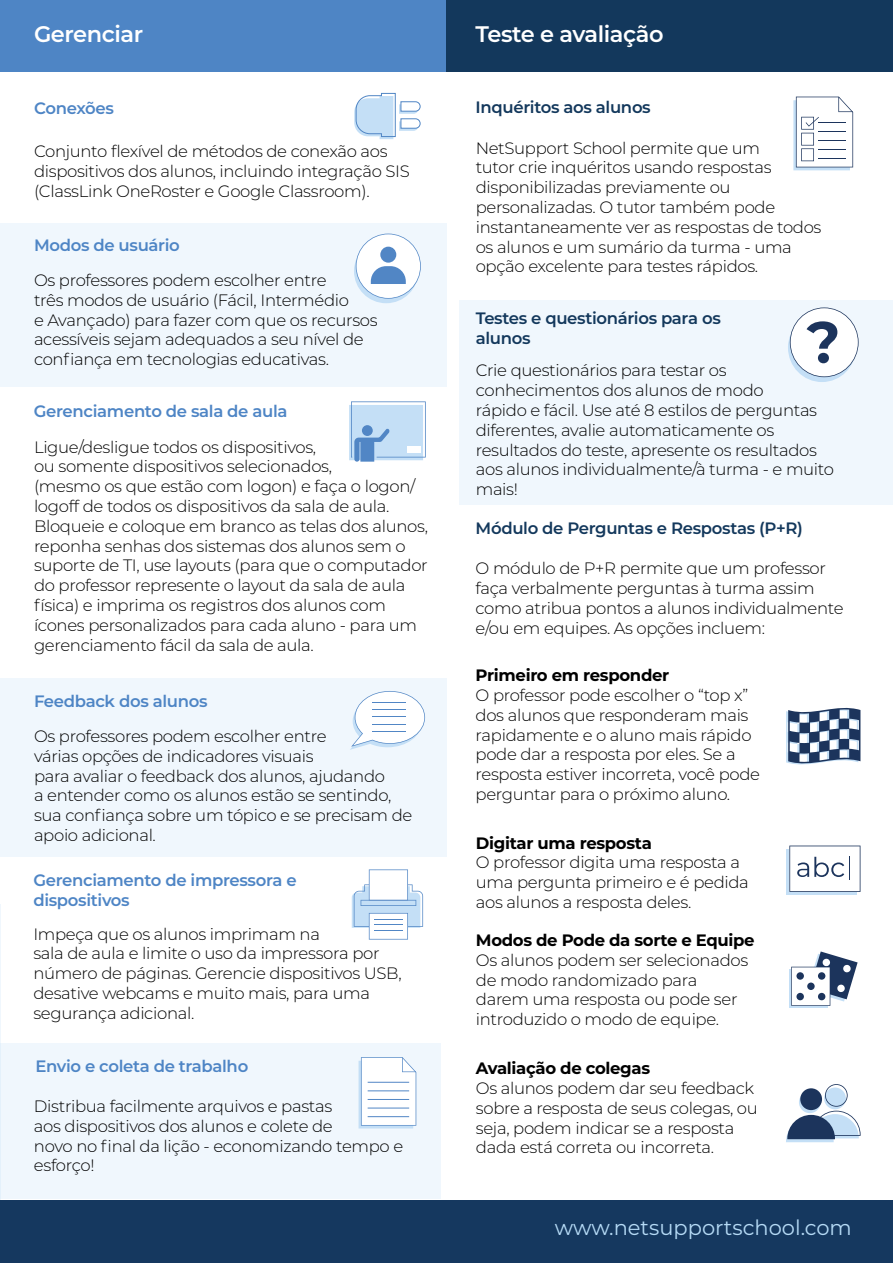
<style>
.page{position:relative;width:893px;height:1263px;background:#fff}
.page>*{position:absolute;margin:0;border:0;box-sizing:border-box;transform-origin:0 0}
.t1{font:600 22.5px "Montserrat";letter-spacing:-.02em;color:#fff}
.t2{font:21px "Montserrat";color:#b5daf5}
.t3{font:300 16.5px/19.8px "Montserrat";letter-spacing:-.02em;color:#000}
.t4{font:600 16.5px/19.8px "Montserrat";letter-spacing:-.02em;color:#4e85c5}
.t5{font:600 16.5px/19.8px "Montserrat";letter-spacing:-.02em;color:#13385c}
.t6{font:700 16.5px "Montserrat";letter-spacing:-.02em;color:#000}
</style>
<div class="page">
<div style="left:0;top:1200px;width:893px;height:63px;background:#15385f"></div>
<hr style="left:0;top:904px;width:1px;height:296px;background:#b5daf5">
<div style="left:0;top:1043px;width:440px;height:156px;background:#f0f7fd"></div>
<div style="left:0;top:678px;width:446px;height:178px;background:#f0f7fd"></div>
<div style="left:0;top:223px;width:446px;height:163px;background:#f0f7fd"></div>
<div style="left:0;top:0;width:447px;height:71px;background:#4e85c5"></div>
<div style="left:447px;top:0;width:446px;height:71px;background:#13385c"></div>
<div style="left:460px;top:300px;width:433px;height:205px;background:#f0f7fd"></div>
<svg style="left:349px;top:401px;width:77px;height:61px;background:#b7d3ee"></svg>
<svg style="left:352px;top:869px;width:71px;height:70px"></svg>
<svg style="left:359px;top:1057px;width:57px;height:71px"></svg>
<hr style="left:368px;top:1082px;width:41px;height:1px;background:#5186c5">
<hr style="left:368px;top:1090px;width:41px;height:1px;background:#5186c5">
<hr style="left:368px;top:1099px;width:41px;height:1px;background:#5186c5">
<hr style="left:368px;top:1108px;width:41px;height:1px;background:#5186c5">
<hr style="left:368px;top:1116px;width:41px;height:1px;background:#5186c5">
<svg style="left:350px;top:691px;width:75px;height:59px"></svg>
<hr style="left:372px;top:702px;width:34px;height:1px;background:#5186c5">
<hr style="left:372px;top:709px;width:34px;height:1px;background:#5186c5">
<hr style="left:372px;top:716px;width:34px;height:1px;background:#5186c5">
<hr style="left:372px;top:724px;width:34px;height:1px;background:#5186c5">
<hr style="left:372px;top:731px;width:34px;height:1px;background:#5186c5">
<svg style="left:793px;top:97px;width:60px;height:73px"></svg>
<svg style="left:788px;top:313px;width:68px;height:69px"></svg>
<svg style="left:790px;top:307px;width:69px;height:70px"></svg>
<svg style="left:786px;top:707px;width:74px;height:58px"></svg>
<div style="left:786px;top:849px;width:70px;height:46px;background:#c4dff6"></div>
<svg style="left:789px;top:845px;width:71px;height:47px;background:#e2e5ea"></svg>
<div style="left:789px;top:969px;width:38px;height:39px;background:#c4dff6"></div>
<svg style="left:791px;top:951px;width:67px;height:55px"></svg>
<div style="left:807px;top:982px;width:8px;height:8px;background:#1c345c;border-radius:50%"></div>
<div style="left:796px;top:972px;width:8px;height:8px;background:#1c345c;border-radius:50%"></div>
<div style="left:818px;top:972px;width:7px;height:8px;background:#1c345c;border-radius:50%"></div>
<div style="left:796px;top:993px;width:8px;height:7px;background:#1c345c;border-radius:50%"></div>
<div style="left:818px;top:993px;width:7px;height:7px;background:#1c345c;border-radius:50%"></div>
<svg style="left:786px;top:1084px;width:75px;height:58px"></svg>
<div style="left:800px;top:1088px;width:22px;height:22px;background:#1c345c;border-radius:50%"></div>
<div style="left:354px;top:239px;width:64px;height:64px;background:#c4dff6;border-radius:50%"></div>
<svg style="left:356px;top:234px;width:65px;height:65px"></svg>
<div style="left:380px;top:247px;width:16px;height:16px;background:#5186c5;border-radius:50%"></div>
<svg style="left:354px;top:92px;width:67px;height:47px"></svg>
<h1 class="t1" style="left:34px;top:18px;width:111px">Gerenciar</h1>
<p class="t4" style="left:34px;top:97px;width:81px">Conexões</p>
<p class="t3" style="left:34px;top:141px;width:377px">Conjunto flexível de métodos de conexão aos dispositivos dos alunos, incluindo integração SIS (ClassLink OneRoster e Google Classroom).</p>
<p class="t4" style="left:34px;top:234px;width:147px">Modos de usuário</p>
<p class="t3" style="left:34px;top:270px;width:345px">Os professores podem escolher entre<br>três modos de usuário (Fácil, Intermédio<br>e Avançado) para fazer com que os recursos acessíveis sejam adequados a seu nível de confiança em tecnologias educativas.</p>
<p class="t4" style="left:34px;top:401px;width:255px">Gerenciamento de sala de aula</p>
<p class="t3" style="left:34px;top:436px;width:395px">Ligue/desligue todos os dispositivos,<br>ou somente dispositivos selecionados,<br>(mesmo os que estão com logon) e faça o logon/ logoff de todos os dispositivos da sala de aula.<br>Bloqueie e coloque em branco as telas dos alunos, reponha senhas dos sistemas dos alunos sem o suporte de TI, use layouts (para que o computador do professor represente o layout da sala de aula física) e imprima os registros dos alunos com ícones personalizados para cada aluno - para um gerenciamento fácil da sala de aula.</p>
<p class="t4" style="left:34px;top:690px;width:175px">Feedback dos alunos</p>
<p class="t3" style="left:34px;top:726px;width:380px">Os professores podem escolher entre<br>várias opções de indicadores visuais<br>para avaliar o feedback dos alunos, ajudando<br>a entender como os alunos estão se sentindo, sua confiança sobre um tópico e se precisam de apoio adicional.</p>
<p class="t4" style="left:33px;top:870px;width:265px">Gerenciamento de impressora e dispositivos</p>
<p class="t3" style="left:33px;top:923px;width:370px">Impeça que os alunos imprimam na<br>sala de aula e limite o uso da impressora por número de páginas. Gerencie dispositivos USB, desative webcams e muito mais, para uma segurança adicional.</p>
<p class="t4" style="left:35px;top:1055px;width:214px">Envio e coleta de trabalho</p>
<p class="t3" style="left:34px;top:1096px;width:371px">Distribua facilmente arquivos e pastas<br>aos dispositivos dos alunos e colete de<br>novo no final da lição - economizando tempo e esforço!</p>
<h1 class="t1" style="left:476px;top:18px;width:190px">Teste e avaliação</h1>
<p class="t5" style="left:476px;top:97px;width:177px">Inquéritos aos alunos</p>
<p class="t3" style="left:476px;top:137px;width:347px">NetSupport School permite que um<br>tutor crie inquéritos usando respostas disponibilizadas previamente ou personalizadas. O tutor também pode instantaneamente ver as respostas de todos os alunos e um sumário da turma - uma opção excelente para testes rápidos.</p>
<p class="t5" style="left:476px;top:308px;width:247px">Testes e questionários para os alunos</p>
<p class="t3" style="left:476px;top:360px;width:360px">Crie questionários para testar os conhecimentos dos alunos de modo<br>rápido e fácil. Use até 8 estilos de perguntas diferentes, avalie automaticamente os resultados do teste, apresente os resultados aos alunos individualmente/à turma - e muito mais!</p>
<p class="t5" style="left:476px;top:517px;width:329px">Módulo de Perguntas e Respostas (P+R)</p>
<p class="t3" style="left:476px;top:558px;width:369px">O módulo de P+R permite que um professor faça verbalmente perguntas à turma assim como atribua pontos a alunos individualmente e/ou em equipes. As opções incluem:</p>
<p class="t6" style="left:476px;top:663px;width:195px">Primeiro em responder</p>
<p class="t3" style="left:476px;top:685px;width:286px">O professor pode escolher o “top x” dos alunos que responderam mais rapidamente e o aluno mais rápido pode dar a resposta por eles. Se a resposta estiver incorreta, você pode perguntar para o próximo aluno.</p>
<p class="t6" style="left:476px;top:831px;width:177px">Digitar uma resposta</p>
<p class="t3" style="left:476px;top:852px;width:274px">O professor digita uma resposta a uma pergunta primeiro e é pedida aos alunos a resposta deles.</p>
<p class="t6" style="left:476px;top:928px;width:280px">Modos de Pode da sorte e Equipe</p>
<p class="t3" style="left:476px;top:949px;width:274px">Os alunos podem ser selecionados de modo randomizado para darem uma resposta ou pode ser introduzido o modo de equipe.</p>
<p class="t6" style="left:476px;top:1056px;width:176px">Avaliação de colegas</p>
<p class="t3" style="left:476px;top:1078px;width:283px">Os alunos podem dar seu feedback sobre a resposta de seus colegas, ou seja, podem indicar se a resposta dada está correta ou incorreta.</p>
<p class="t2" style="left:555px;top:1213px;width:299px">www.netsupportschool.com</p>
</div>
